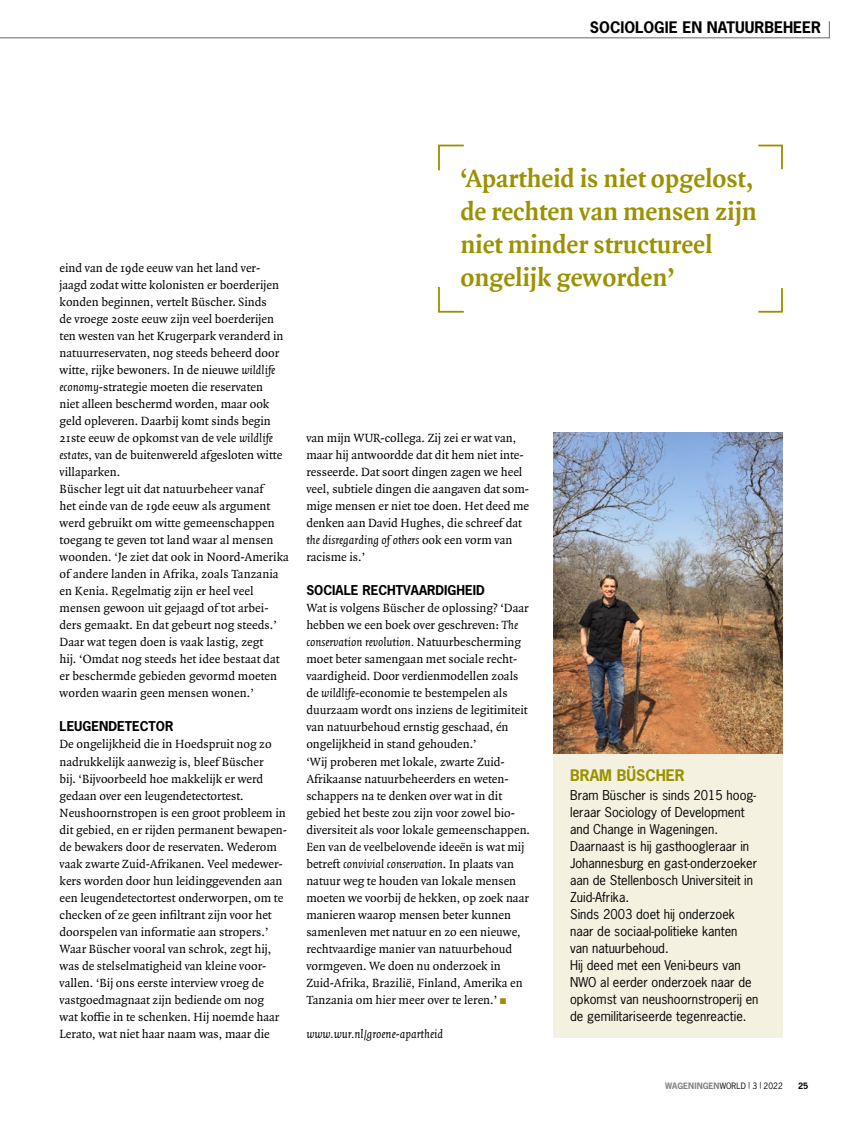
<style>
.page{position:relative;width:851px;height:1127px;background:#fff}
.page>*{position:absolute;margin:0;border:0;box-sizing:border-box;transform-origin:0 0}
.t1{font:700 27px/33px "Quadraat OT";color:#9a9200}
.t2{font:700 15px "News Gothic Std";color:#000}
.Kader_kop_10pt_H2{font:700 15px "News Gothic Std";color:#9a9200}
.Body_P{font:12.75px/17px "Quadraat OT";color:#000}
.Kader_tekst_P{font:12.75px/17px "News Gothic Std";color:#000}
.Tussenkop_H2{font:700 12.75px "News Gothic Std";color:#000}
.Body_P-2{font:italic 12.75px "Quadraat OT";color:#000}
.t3{font:700 8.25px "News Gothic Std";letter-spacing:.01em;color:#818181}
.t4{font:700 8.25px "News Gothic Std";color:#000}
.s1{font-weight:700;font-style:italic}
.s2{font-style:italic}
.s3{font-weight:400;color:#000}
</style>
<div class="page">
<div style="left:553px;top:753px;width:229px;height:284px;background:#f4f1e0"></div>
<img style="left:553px;top:432px;width:229px;height:321px">
<svg style="left:438px;top:286px;width:26px;height:27px"></svg>
<svg style="left:438px;top:144px;width:26px;height:27px"></svg>
<svg style="left:758px;top:144px;width:25px;height:26px"></svg>
<svg style="left:758px;top:288px;width:25px;height:25px"></svg>
<svg style="left:0;top:21px;width:830px;height:18px"></svg>
<p class="t2" style="left:590px;top:17px;width:233px">SOCIOLOGIE EN NATUURBEHEER</p>
<p class="Body_P" style="left:60px;top:260px;width:225px">eind van de 19de eeuw van het land ver&shy;jaagd zodat witte kolonisten er boerderijen konden beginnen, vertelt Büscher<span class="s1">.</span> Sinds<br>de vroege 20ste eeuw zijn veel boerderijen ten westen van het Krugerpark veranderd in natuurreservaten, nog steeds beheerd door witte, rijke bewoners. In de nieuwe <span class="s2">wildlife economy</span>-strategie moeten die reservaten niet alleen beschermd worden, maar ook geld opleveren. Daarbij komt sinds begin 21ste eeuw de opkomst van de vele <span class="s2">wildlife estates</span>, van de buitenwereld afgesloten witte villaparken.</p>
<p class="Body_P" style="left:60px;top:481px;width:231px">Büscher legt uit dat natuurbeheer vanaf<br>het einde van de 19de eeuw als argument werd gebruikt om witte gemeenschappen toegang te geven tot land waar al mensen woonden. ‘Je ziet dat ook in Noord-Amerika of andere landen in Afrika, zoals Tanzania en Kenia. Regelmatig zijn er heel veel mensen gewoon uit gejaagd of tot arbei&shy;ders gemaakt. En dat gebeurt nog steeds.’ Daar wat tegen doen is vaak lastig, zegt<br>hij. ‘Omdat nog steeds het idee bestaat dat er beschermde gebieden gevormd moeten worden waarin geen mensen wonen.’</p>
<h2 class="Tussenkop_H2" style="left:60px;top:718px;width:115px">LEUGENDETECTOR</h2>
<p class="Body_P" style="left:60px;top:736px;width:229px">De ongelijkheid die in Hoedspruit nog zo nadrukkelijk aanwezig is, bleef Büscher<br>bij. ‘Bijvoorbeeld hoe makkelijk er werd gedaan over een leugendetectortest.<br>Neushoornstropen is een groot probleem in dit gebied, en er rijden permanent bewapen&shy;de bewakers door de reservaten. Wederom vaak zwarte Zuid-Afrikanen. Veel medewer&shy;kers worden door hun leidinggevenden aan een leugendetectortest onderworpen, om te checken of ze geen infiltrant zijn voor het doorspelen van informatie aan stropers.’</p>
<p class="Body_P" style="left:60px;top:940px;width:221px">Waar Büscher vooral van schrok, zegt hij, was de stelselmatigheid van kleine voor&shy;vallen. ‘Bij ons eerste interview vroeg de vastgoedmagnaat zijn bediende om nog wat koffie in te schenken. Hij noemde haar Lerato, wat niet haar naam was, maar die</p>
<h1 class="t1" style="left:460px;top:162px;width:298px">‘Apartheid is niet opgelost, de rechten van mensen zijn niet minder structureel ongelijk geworden’</h1>
<p class="Body_P" style="left:306px;top:430px;width:224px">van mijn WUR-collega. Zij zei er wat van, maar hij antwoordde dat dit hem niet inte&shy;resseerde. Dat soort dingen zagen we heel veel, subtiele dingen die aangaven dat som&shy;mige mensen er niet toe doen. Het deed me denken aan David Hughes, die schreef dat <span class="s2">the disregarding of others</span> ook een vorm van racisme is.’</p>
<h2 class="Tussenkop_H2" style="left:306px;top:582px;width:180px">SOCIALE RECHTVAARDIGHEID</h2>
<p class="Body_P" style="left:306px;top:600px;width:224px">Wat is volgens Büscher de oplossing? ‘Daar hebben we een boek over geschreven: <span class="s2">The conservation revolution.</span> Natuurbescherming moet beter samengaan met sociale recht&shy;vaardigheid. Door verdienmodellen zoals de <span class="s2">wildlife</span>-economie te bestempelen als duurzaam wordt ons inziens de legitimiteit van natuurbehoud ernstig geschaad, én ongelijkheid in stand gehouden.’</p>
<p class="Body_P" style="left:306px;top:753px;width:225px">‘Wij proberen met lokale, zwarte Zuid-Afrikaanse natuurbeheerders en weten&shy;schappers na te denken over wat in dit gebied het beste zou zijn voor zowel bio&shy;diversiteit als voor lokale gemeenschappen.<br>Een van de veelbelovende ideeën is wat mij betreft <span class="s2">convivial conservation</span>. In plaats van natuur weg te houden van lokale mensen moeten we voorbij de hekken, op zoek naar manieren waarop mensen beter kunnen samenleven met natuur en zo een nieuwe, rechtvaardige manier van natuurbehoud vormgeven. We doen nu onderzoek in Zuid-Afrika, Brazilië, Finland, Amerika en Tanzania om hier meer over te leren.’</p>
<p class="Body_P-2" style="left:306px;top:1027px;width:138px">www.wur.nl/groene-apartheid</p>
<h2 class="Kader_kop_10pt_H2" style="left:570px;top:765px;width:116px">BRAM BÜSCHER</h2>
<p class="Kader_tekst_P" style="left:570px;top:786px;width:187px">Bram Büscher is sinds 2015 hoog&shy;leraar Sociology of Development and Change in Wageningen.</p>
<p class="Kader_tekst_P" style="left:570px;top:837px;width:188px">Daarnaast is hij gasthoogleraar in<br>Johannesburg en gast-onderzoeker aan de Stellenbosch Universiteit in<br>Zuid-Afrika.</p>
<p class="Kader_tekst_P" style="left:570px;top:905px;width:169px">Sinds 2003 doet hij onderzoek naar de sociaal-politieke kanten van natuurbehoud.</p>
<p class="Kader_tekst_P" style="left:570px;top:956px;width:190px">Hij deed met een Veni-beurs van NWO al eerder onderzoek naar de opkomst van neushoornstroperij en de gemilitariseerde tegenreactie.</p>
<p class="t3" style="left:665px;top:1080px;width:119px">WAGENINGEN<span class="s3">WORLD</span> <sup>|</sup> <span class="s3">3</span> <sup>|</sup> <span class="s3">2022</span></p>
<p class="t4" style="left:798px;top:1080px;width:12px">25</p>
</div>
